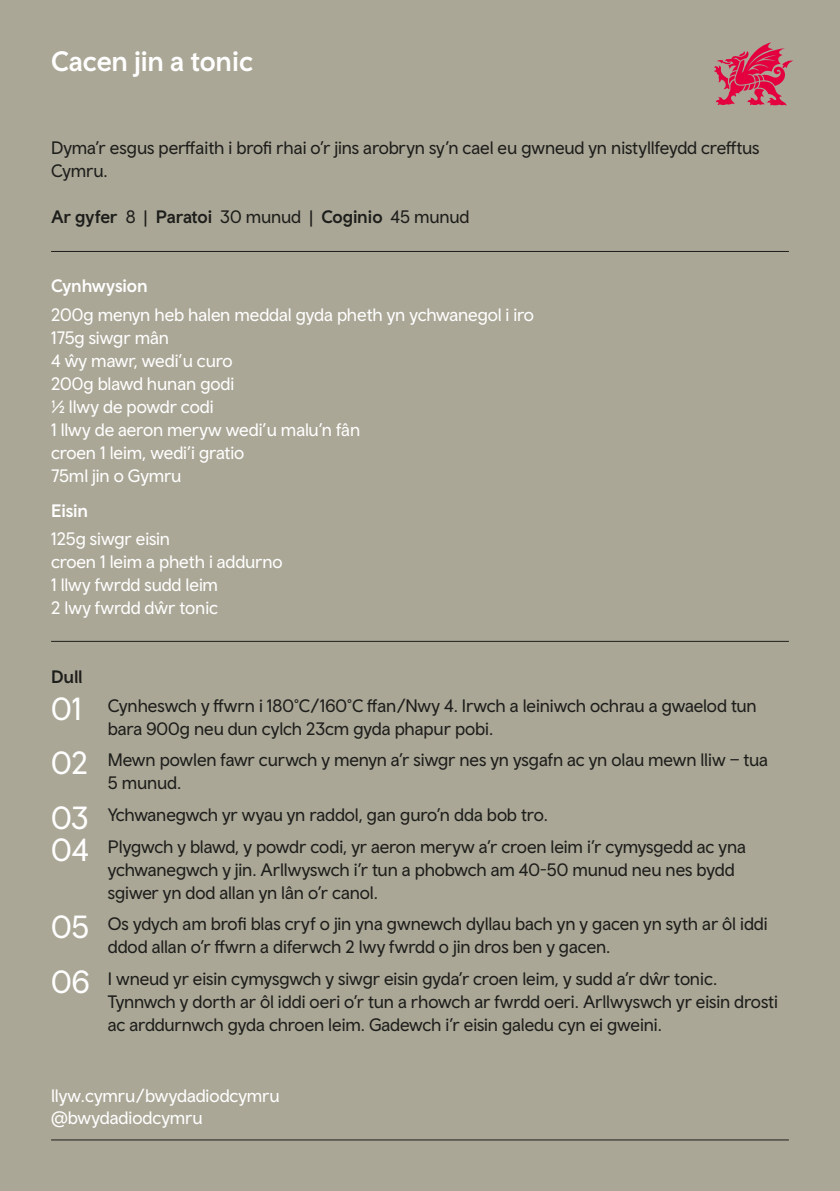
<style>
.page{position:relative;width:840px;height:1191px;background:#fff}
.page>*{position:absolute;margin:0;border:0;box-sizing:border-box;transform-origin:0 0}
.t1{font:500 28px "Cymru Sans Body";letter-spacing:-.01em;color:#fff}
.t2{font:18px/23px "Cymru Sans Body";letter-spacing:-.01em;color:#1d1d1b}
.t3{font:18px/23px "Cymru Sans Body";letter-spacing:-.005em;color:#fff}
.t4{font:500 18px "Cymru Sans Body";letter-spacing:-.01em;color:#1d1d1b}
.t5{font:500 18px "Cymru Sans Body";letter-spacing:-.01em;color:#fff}
.s1{font-weight:400}
.s2{font-weight:500}
.s3{font-size:32px;color:#fff}
</style>
<div class="page">
<div style="left:0;top:0;width:839px;height:1191px;background:#aaa796"></div>
<hr style="left:51px;top:1139px;width:737px;height:1px;background:#1d1d1b">
<hr style="left:51px;top:251px;width:737px;height:1px;background:#1d1d1b">
<hr style="left:51px;top:641px;width:737px;height:1px;background:#1d1d1b">
<svg style="left:714px;top:42px;width:78px;height:64px"></svg>
<h1 class="t1" style="left:51px;top:44px;width:204px">Cacen jin a tonic</h1>
<p class="t2" style="left:51px;top:136px;width:709px">Dyma’r esgus perffaith i brofi rhai o’r jins arobryn sy’n cael eu gwneud yn nistyllfeydd crefftus<br>Cymru.</p>
<p class="t4" style="left:51px;top:206px;width:420px">Ar gyfer <span class="s1">8 |</span> Paratoi <span class="s1">30 munud |</span> Coginio <span class="s1">45 munud</span></p>
<p class="t5" style="left:51px;top:275px;width:98px">Cynhwysion</p>
<p class="t3" style="left:51px;top:303px;width:484px">200g menyn heb halen meddal gyda pheth yn ychwanegol i iro<br>175g siwgr mân<br>4 ŵy mawr, wedi’u curo<br>200g blawd hunan godi<br>½ llwy de powdr codi<br>1 llwy de aeron meryw wedi’u malu’n fân<br>croen 1 leim, wedi’i gratio<br>75ml jin o Gymru</p>
<p class="t5" style="left:51px;top:499px;width:38px">Eisin</p>
<p class="t3" style="left:51px;top:527px;width:233px">125g siwgr eisin<br>croen 1 leim a pheth i addurno<br>1 llwy fwrdd sudd leim<br>2 lwy fwrdd dŵr tonic</p>
<p class="t2" style="left:51px;top:662px;width:706px;line-height:28.6px"><span class="s2">Dull<br></span><span class="s3">01</span> Cynheswch y ffwrn i 180°C/160°C ffan/Nwy 4. Irwch a leiniwch ochrau a gwaelod tun</p>
<p class="t2" style="left:51px;top:712px;width:718px;line-height:31.4px;text-indent:57px">bara 900g neu dun cylch 23cm gyda phapur pobi.<br><span class="s3">02</span> Mewn powlen fawr curwch y menyn a’r siwgr nes yn ysgafn ac yn olau mewn lliw – tua</p>
<p class="t2" style="left:51px;top:767px;width:696px;line-height:31.6px;text-indent:57px">5 munud.<br><span class="s3">03</span> Ychwanegwch yr wyau yn raddol, gan guro’n dda bob tro.<br><span class="s3">04</span> Plygwch y blawd, y powdr codi, yr aeron meryw a’r croen leim i’r cymysgedd ac yna</p>
<p class="t2" style="left:108px;top:857px;width:628px">ychwanegwch y jin. Arllwyswch i’r tun a phobwch am 40-50 munud neu nes bydd sgiwer yn dod allan yn lân o’r canol.</p>
<p class="t2" style="left:108px;top:912px;width:661px;text-indent:-57px"><span class="s3">05</span> Os ydych am brofi blas cryf o jin yna gwnewch dyllau bach yn y gacen yn syth ar ôl iddi ddod allan o’r ffwrn a diferwch 2 lwy fwrdd o jin dros ben y gacen.</p>
<p class="t2" style="left:108px;top:966px;width:671px;text-indent:-57px"><span class="s3">06</span> I wneud yr eisin cymysgwch y siwgr eisin gyda’r croen leim, y sudd a’r dŵr tonic.<br>Tynnwch y dorth ar ôl iddi oeri o’r tun a rhowch ar fwrdd oeri. Arllwyswch yr eisin drosti ac arddurnwch gyda chroen leim. Gadewch i’r eisin galedu cyn ei gweini.</p>
<p class="t3" style="left:51px;top:1083px;width:230px;line-height:22px">llyw.cymru/bwydadiodcymru @bwydadiodcymru</p>
</div>
